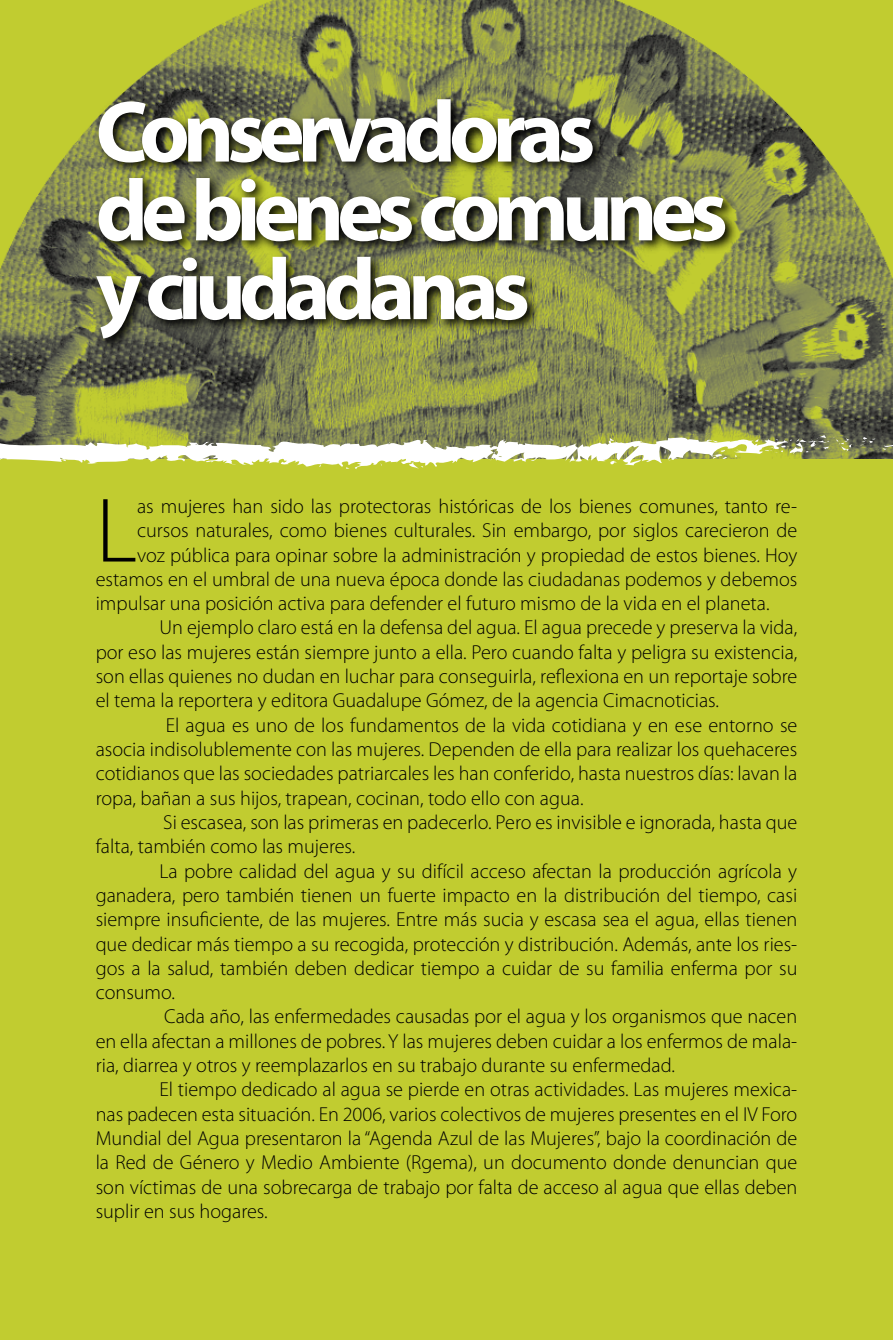
<style>
.page{position:relative;width:893px;height:1340px;background:#fff}
.page>*{position:absolute;margin:0;border:0;box-sizing:border-box;transform-origin:0 0}
.t1{font:300 92.25px "Myriad Pro";color:#000}
.t2{font:700 87.75px/78.8px "Myriad Pro";letter-spacing:-.08em;color:#fff}
.t3{font:300 20.25px "Myriad Pro";color:#000}
</style>
<div class="page">
<div style="left:0;top:0;width:893px;height:1339px;background:#c1cc30"></div>
<img style="left:0;top:0;width:893px;height:458px">
<svg style="left:883px;top:444px;width:10px;height:6px"></svg>
<svg style="left:860px;top:437px;width:17px;height:8px"></svg>
<svg style="left:0;top:435px;width:852px;height:34px"></svg>
<svg style="left:91px;top:93px;width:649px;height:261px;background:#5e6235"></svg>
<h2 class="t2" style="left:96px;top:90px;width:634px">Conservadoras<br>de bienes comunes y ciudadanas</h2>
<h1 class="t1" style="left:96px;top:475px;width:43px">L</h1>
<p class="t3" style="left:137px;top:494px;width:662px">as mujeres han sido las protectoras históricas de los bienes comunes, tanto re-</p>
<p class="t3" style="left:137px;top:518px;width:662px">cursos naturales, como bienes culturales. Sin embargo, por siglos carecieron de</p>
<p class="t3" style="left:137px;top:542px;width:662px">voz pública para opinar sobre la administración y propiedad de estos bienes. Hoy</p>
<p class="t3" style="left:96px;top:567px;width:703px">estamos en el umbral de una nueva época donde las ciudadanas podemos y debemos</p>
<p class="t3" style="left:96px;top:591px;width:675px">impulsar una posición activa para defender el futuro mismo de la vida en el planeta.</p>
<p class="t3" style="left:159px;top:615px;width:639px">Un ejemplo claro está en la defensa del agua. El agua precede y preserva la vida,</p>
<p class="t3" style="left:96px;top:640px;width:703px">por eso las mujeres están siempre junto a ella. Pero cuando falta y peligra su existencia,</p>
<p class="t3" style="left:96px;top:664px;width:703px">son ellas quienes no dudan en luchar para conseguirla, reflexiona en un reportaje sobre</p>
<p class="t3" style="left:96px;top:688px;width:625px">el tema la reportera y editora Guadalupe Gómez, de la agencia Cimacnoticias.</p>
<p class="t3" style="left:166px;top:712px;width:633px">El agua es uno de los fundamentos de la vida cotidiana y en ese entorno se</p>
<p class="t3" style="left:96px;top:737px;width:703px">asocia indisolublemente con las mujeres. Dependen de ella para realizar los quehaceres</p>
<p class="t3" style="left:96px;top:761px;width:703px">cotidianos que las sociedades patriarcales les han conferido, hasta nuestros días: lavan la</p>
<p class="t3" style="left:96px;top:785px;width:489px">ropa, bañan a sus hijos, trapean, cocinan, todo ello con agua.</p>
<p class="t3" style="left:163px;top:810px;width:636px">Si escasea, son las primeras en padecerlo. Pero es invisible e ignorada, hasta que</p>
<p class="t3" style="left:96px;top:834px;width:261px">falta, también como las mujeres.</p>
<p class="t3" style="left:159px;top:858px;width:639px">La pobre calidad del agua y su difícil acceso afectan la producción agrícola y</p>
<p class="t3" style="left:96px;top:883px;width:703px">ganadera, pero también tienen un fuerte impacto en la distribución del tiempo, casi</p>
<p class="t3" style="left:96px;top:907px;width:703px">siempre insuficiente, de las mujeres. Entre más sucia y escasa sea el agua, ellas tienen</p>
<p class="t3" style="left:96px;top:931px;width:703px">que dedicar más tiempo a su recogida, protección y distribución. Además, ante los ries-</p>
<p class="t3" style="left:96px;top:955px;width:703px">gos a la salud, también deben dedicar tiempo a cuidar de su familia enferma por su</p>
<p class="t3" style="left:96px;top:980px;width:81px">consumo.</p>
<p class="t3" style="left:164px;top:1004px;width:634px">Cada año, las enfermedades causadas por el agua y los organismos que nacen</p>
<p class="t3" style="left:96px;top:1028px;width:703px">en ella afectan a millones de pobres. Y las mujeres deben cuidar a los enfermos de mala-</p>
<p class="t3" style="left:96px;top:1053px;width:581px">ria, diarrea y otros y reemplazarlos en su trabajo durante su enfermedad.</p>
<p class="t3" style="left:159px;top:1077px;width:639px">El tiempo dedicado al agua se pierde en otras actividades. Las mujeres mexica-</p>
<p class="t3" style="left:96px;top:1101px;width:703px">nas padecen esta situación. En 2006, varios colectivos de mujeres presentes en el IV Foro</p>
<p class="t3" style="left:96px;top:1126px;width:703px">Mundial del Agua presentaron la “Agenda Azul de las Mujeres”, bajo la coordinación de</p>
<p class="t3" style="left:96px;top:1150px;width:703px">la Red de Género y Medio Ambiente (Rgema), un documento donde denuncian que</p>
<p class="t3" style="left:96px;top:1174px;width:703px">son víctimas de una sobrecarga de trabajo por falta de acceso al agua que ellas deben</p>
<p class="t3" style="left:96px;top:1198px;width:174px">suplir en sus hogares.</p>
</div>
